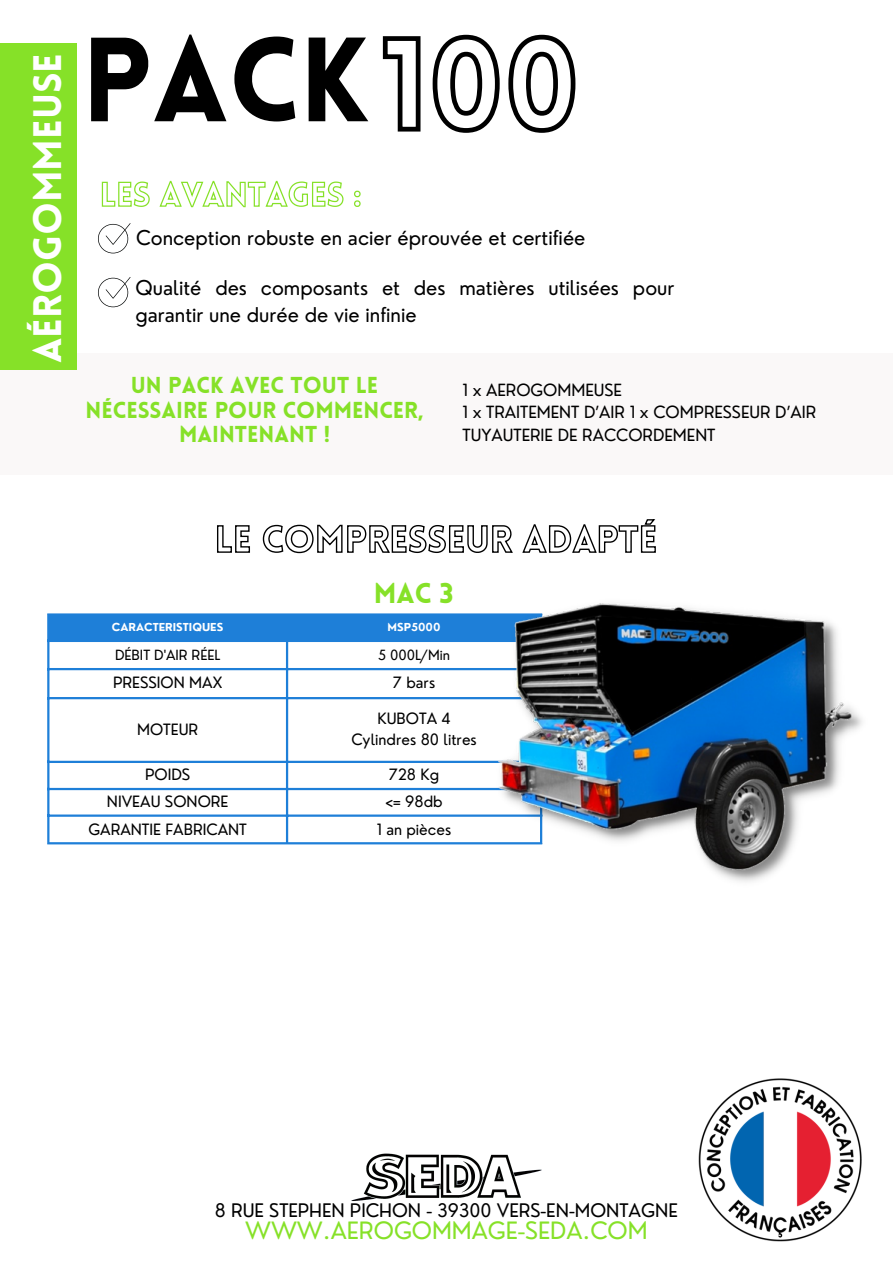
<style>
.page{position:relative;width:893px;height:1264px;background:#fff}
.page>*{position:absolute;margin:0;border:0;box-sizing:border-box;transform-origin:0 0}
.t1{font:900 117px "Lovelo";color:#000}
.t2{font:900 38.85px "Lovelo";color:#fff}
.t3{font:900 27.9px "Lovelo";color:#86e128}
.t4{font:23.25px "Nourd";color:#86e128}
.t5{font:900 22.5px/24.6px "Lovelo";color:#86e128;text-align:center}
.t6{font:19.95px/26.8px "Nourd";color:#000}
.t7{font:18.15px "Nourd";color:#000}
.t8{font:16.35px/22.5px "Nourd";color:#000}
.t9{font:15.15px/20.5px "Nourd";color:#000;text-align:center}
.t10{font:13.8px "Nourd";color:#000}
.t11{font:700 10.8px "Nourd";color:#fff}
</style>
<div class="page">
<div style="left:0;top:354px;width:892px;height:121px;background:#faf8f8"></div>
<div style="left:0;top:43px;width:76px;height:326px;background:#86e128"></div>
<img style="left:698px;top:1078px;width:164px;height:164px">
<img style="left:351px;top:1153px;width:191px;height:48px">
<svg style="left:98px;top:223px;width:32px;height:30px"></svg>
<svg style="left:98px;top:277px;width:32px;height:30px"></svg>
<div style="left:49px;top:615px;width:446px;height:24px;background:#1e7fd8"></div>
<hr style="left:47px;top:615px;width:2px;height:227px;background:#1e7fd8">
<hr style="left:286px;top:615px;width:2px;height:227px;background:#1e7fd8">
<hr style="left:47px;top:613px;width:495px;height:2px;background:#1e7fd8">
<hr style="left:47px;top:639px;width:495px;height:3px;background:#1e7fd8">
<hr style="left:47px;top:668px;width:495px;height:2px;background:#1e7fd8">
<hr style="left:47px;top:697px;width:495px;height:2px;background:#1e7fd8">
<hr style="left:47px;top:760px;width:495px;height:3px;background:#1e7fd8">
<hr style="left:47px;top:788px;width:495px;height:2px;background:#1e7fd8">
<hr style="left:47px;top:814px;width:495px;height:2px;background:#1e7fd8">
<hr style="left:47px;top:842px;width:495px;height:2px;background:#1e7fd8">
<svg style="left:382px;top:34px;width:194px;height:99px"></svg>
<svg style="left:101px;top:180px;width:260px;height:28px"></svg>
<svg style="left:217px;top:519px;width:439px;height:35px"></svg>
<img style="left:495px;top:603px;width:367px;height:279px">
<h2 class="t2" style="left:32px;top:363px;width:311px;rotate:-90deg">AÉROGOMMEUSE</h2>
<h1 class="t1" style="left:82px;top:33px;width:290px">PACK</h1>
<p class="t6" style="left:136px;top:224px;width:451px">Conception robuste en acier éprouvée et certifiée</p>
<p class="t6" style="left:135px;top:274px;width:540px">Qualité des composants et des matières utilisées pour garantir une durée de vie infinie</p>
<p class="t5" style="left:86px;top:375px;width:339px">UN PACK AVEC TOUT LE<br>NÉCESSAIRE POUR COMMENCER,<br>MAINTENANT !</p>
<p class="t8" style="left:462px;top:378px;width:355px">1 x AEROGOMMEUSE<br>1 x TRAITEMENT D’AIR 1 x COMPRESSEUR D’AIR<br>TUYAUTERIE DE RACCORDEMENT</p>
<h3 class="t3" style="left:374px;top:582px;width:81px">MAC 3</h3>
<p class="t11" style="left:112px;top:620px;width:113px">CARACTERISTIQUES</p>
<p class="t11" style="left:387px;top:620px;width:55px">MSP5000</p>
<p class="t10" style="left:115px;top:646px;width:107px">DÉBIT D'AIR RÉEL</p>
<p class="t10" style="left:378px;top:646px;width:74px">5 000L/Min</p>
<p class="t9" style="left:113px;top:672px;width:111px">PRESSION MAX</p>
<p class="t9" style="left:393px;top:672px;width:44px">7 bars</p>
<p class="t9" style="left:137px;top:719px;width:63px">MOTEUR</p>
<p class="t9" style="left:351px;top:708px;width:127px">KUBOTA 4<br>Cylindres 80 litres</p>
<p class="t9" style="left:145px;top:764px;width:47px">POIDS</p>
<p class="t9" style="left:389px;top:764px;width:52px">728 Kg</p>
<p class="t9" style="left:107px;top:791px;width:123px">NIVEAU SONORE</p>
<p class="t9" style="left:385px;top:791px;width:59px">&lt;= 98db</p>
<p class="t9" style="left:88px;top:818px;width:160px">GARANTIE FABRICANT</p>
<p class="t9" style="left:377px;top:818px;width:76px">1 an pièces</p>
<p class="t7" style="left:215px;top:1198px;width:464px">8 RUE STEPHEN PICHON - 39300 VERS-EN-MONTAGNE</p>
<p class="t4" style="left:245px;top:1215px;width:404px">WWW.AEROGOMMAGE-SEDA.COM</p>
</div>
